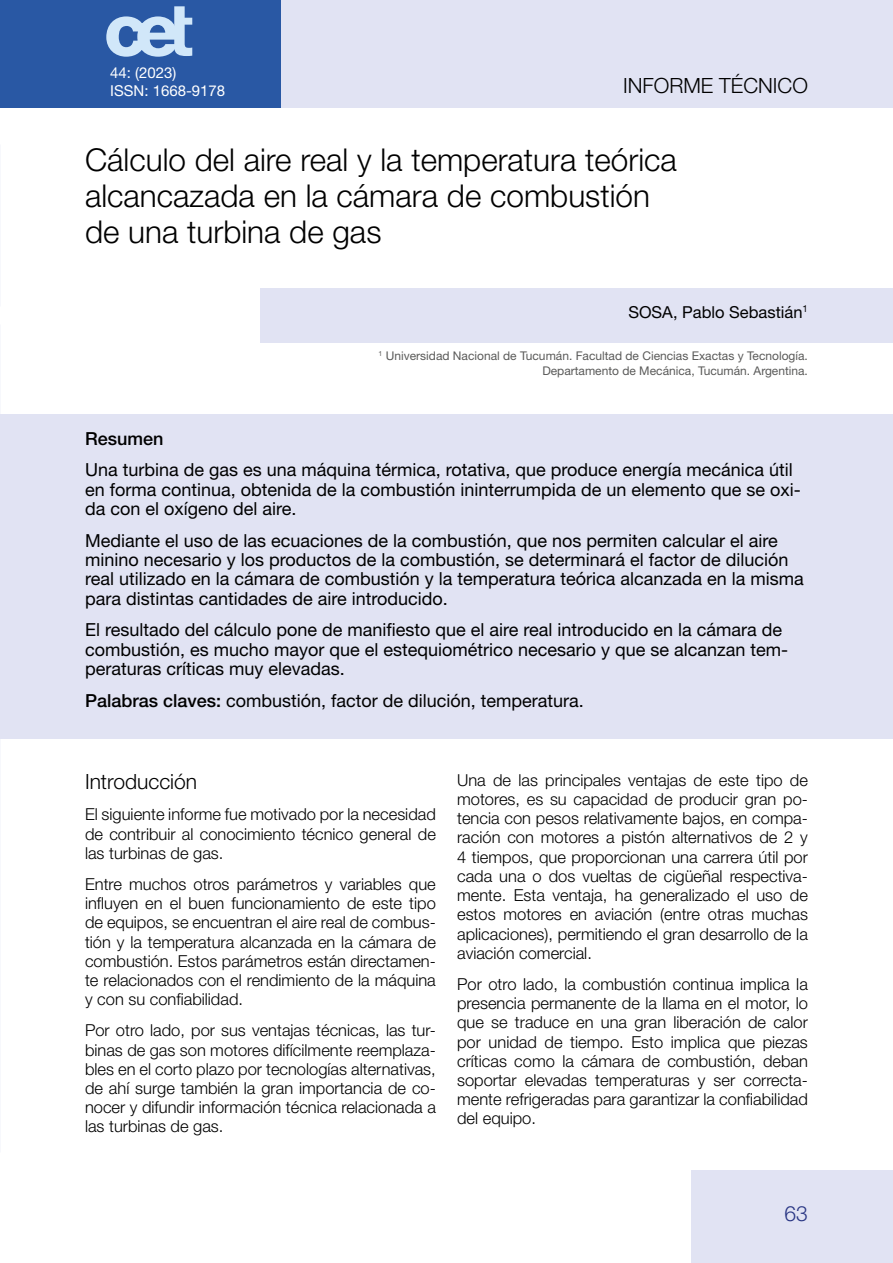
<style>
.page{position:relative;width:893px;height:1263px;background:#fff}
.page>*{position:absolute;margin:0;border:0;box-sizing:border-box;transform-origin:0 0}
.TITULAR{font:300 31.5px/36px "Helvetica Neue LT Std";color:#000}
.SUBTITULO{font:300 21px "Helvetica Neue LT Std";color:#000}
.t1{font:300 21px "Helvetica Neue LT Std";color:#283583}
.RESUMEN{font:18px/19.4px "Helvetica Neue LT Std";color:#000}
.RESUMEN-2{font:500 18px "Helvetica Neue LT Std";color:#000}
.TEXTO{font:300 16.5px/19.2px "Helvetica Neue LT Std";color:#000;text-align:justify}
.AUTORES{font:16.5px "Helvetica Neue LT Std";color:#000}
.t2{font:15px/18px "Helvetica Neue LT Std";color:#fff}
.FILIACION{font:12px "Helvetica Neue LT Std";color:#5a5a59}
.s1{font-weight:500}
</style>
<div class="page">
<div style="left:0;top:0;width:282px;height:108px;background:#2958a4"></div>
<hr style="left:0;top:0;width:1px;height:108px;background:#e1e3f3">
<div style="left:691px;top:1170px;width:202px;height:93px;background:#e1e3f3"></div>
<div style="left:282px;top:0;width:611px;height:108px;background:#e1e3f3"></div>
<svg style="left:106px;top:6px;width:86px;height:51px"></svg>
<div style="left:260px;top:288px;width:633px;height:54px;background:#e1e3f3"></div>
<div style="left:0;top:414px;width:893px;height:324px;background:#e1e3f3"></div>
<p class="t2" style="left:110px;top:63px;width:117px">44: (2023)<br>ISSN: 1668-9178</p>
<p class="SUBTITULO" style="left:623px;top:72px;width:186px">INFORME TÉCNICO</p>
<p class="TITULAR" style="left:85px;top:141px;width:593px">Cálculo del aire real y la temperatura teórica alcancazada en la cámara de combustión de una turbina de gas</p>
<p class="AUTORES" style="left:628px;top:302px;width:181px">SOSA, Pablo Sebastián<sup>1</sup></p>
<p class="FILIACION" style="left:379px;top:348px;width:431px"><sup>1</sup> Universidad Nacional de Tucumán. Facultad de Ciencias Exactas y Tecnología.</p>
<p class="FILIACION" style="left:542px;top:363px;width:267px">Departamento de Mecánica, Tucumán. Argentina.</p>
<p class="RESUMEN-2" style="left:85px;top:428px;width:80px">Resumen</p>
<p class="RESUMEN" style="left:85px;top:460px;width:717px">Una turbina de gas es una máquina térmica, rotativa, que produce energía mecánica útil en forma continua, obtenida de la combustión ininterrumpida de un elemento que se oxi&shy;da con el oxígeno del aire.</p>
<p class="RESUMEN" style="left:85px;top:530px;width:720px">Mediante el uso de las ecuaciones de la combustión, que nos permiten calcular el aire minino necesario y los productos de la combustión, se determinará el factor de dilución real utilizado en la cámara de combustión y la temperatura teórica alcanzada en la misma para distintas cantidades de aire introducido.</p>
<p class="RESUMEN" style="left:85px;top:620px;width:705px">El resultado del cálculo pone de manifiesto que el aire real introducido en la cámara de combustión, es mucho mayor que el estequiométrico necesario y que se alcanzan tem&shy;peraturas críticas muy elevadas.</p>
<p class="RESUMEN" style="left:85px;top:690px;width:500px"><span class="s1">Palabras claves:</span> combustión, factor de dilución, temperatura.</p>
<p class="SUBTITULO" style="left:85px;top:769px;width:114px">Introducción</p>
<p class="TEXTO" style="left:85px;top:804px;width:352px">El siguiente informe fue motivado por la necesidad de contribuir al conocimiento técnico general de las turbinas de gas.</p>
<p class="TEXTO" style="left:85px;top:874px;width:352px">Entre muchos otros parámetros y variables que influyen en el buen funcionamiento de este tipo de equipos, se encuentran el aire real de combus&shy;tión y la temperatura alcanzada en la cámara de combustión. Estos parámetros están directamen&shy;te relacionados con el rendimiento de la máquina y con su confiabilidad.</p>
<p class="TEXTO" style="left:85px;top:1020px;width:352px">Por otro lado, por sus ventajas técnicas, las tur&shy;binas de gas son motores difícilmente reemplaza&shy;bles en el corto plazo por tecnologías alternativas, de ahí surge también la gran importancia de co&shy;nocer y difundir información técnica relacionada a las turbinas de gas.</p>
<p class="TEXTO" style="left:457px;top:770px;width:352px">Una de las principales ventajas de este tipo de motores, es su capacidad de producir gran po&shy;tencia con pesos relativamente bajos, en compa&shy;ración con motores a pistón alternativos de 2 y 4 tiempos, que proporcionan una carrera útil por cada una o dos vueltas de cigüeñal respectiva&shy;mente. Esta ventaja, ha generalizado el uso de estos motores en aviación (entre otras muchas aplicaciones), permitiendo el gran desarrollo de la aviación comercial.</p>
<p class="TEXTO" style="left:457px;top:974px;width:352px">Por otro lado, la combustión continua implica la presencia permanente de la llama en el motor, lo que se traduce en una gran liberación de calor por unidad de tiempo. Esto implica que piezas críticas como la cámara de combustión, deban soportar elevadas temperaturas y ser correcta&shy;mente refrigeradas para garantizar la confiabilidad del equipo.</p>
<p class="t1" style="left:785px;top:1201px;width:25px">63</p>
</div>
